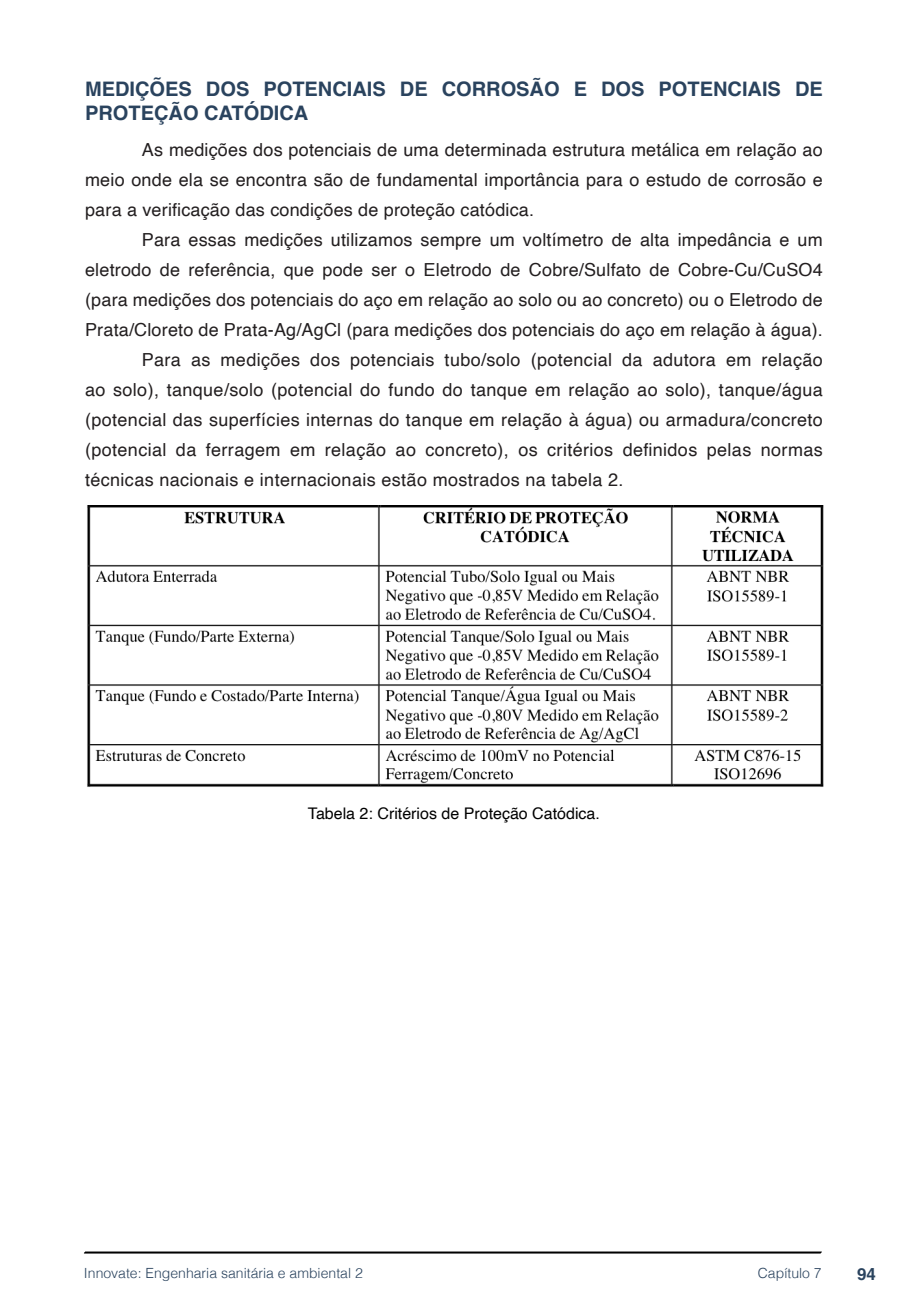
<style>
.page{position:relative;width:908px;height:1304px;background:#fff}
.page>*{position:absolute;margin:0;border:0;box-sizing:border-box;transform-origin:0 0}
.TITULOS{font:700 20px/24px "Helvetica";color:#2a435e}
.txt{font:18px/30px "Helvetica";letter-spacing:.01em;color:#231f20;text-align:justify}
.t1{font:700 16.8px "Helvetica";color:#2a435e}
.imagens_graf_tab{font:16px "Helvetica";color:#000}
.t2{font:300 14px "Helvetica";color:#2a435e}
</style>
<div class="page">
<svg style="left:84px;top:1251px;width:737px;height:3px;background:#515151"></svg>
<img style="left:87px;top:506px;width:736px;height:281px">
<p class="TITULOS" style="left:85px;top:79px;width:738px">MEDIÇÕES DOS POTENCIAIS DE CORROSÃO E DOS POTENCIAIS DE<br>PROTEÇÃO CATÓDICA</p>
<p class="txt" style="left:85px;top:135px;width:738px;text-indent:57px">As medições dos potenciais de uma determinada estrutura metálica em relação ao meio onde ela se encontra são de fundamental importância para o estudo de corrosão e para a verificação das condições de proteção catódica.</p>
<p class="txt" style="left:85px;top:225px;width:738px;text-indent:57px">Para essas medições utilizamos sempre um voltímetro de alta impedância e um eletrodo de referência, que pode ser o Eletrodo de Cobre/Sulfato de Cobre-Cu/CuSO4 (para medições dos potenciais do aço em relação ao solo ou ao concreto) ou o Eletrodo de Prata/Cloreto de Prata-Ag/AgCl (para medições dos potenciais do aço em relação à água).</p>
<p class="txt" style="left:85px;top:345px;width:738px;text-indent:57px">Para as medições dos potenciais tubo/solo (potencial da adutora em relação ao solo), tanque/solo (potencial do fundo do tanque em relação ao solo), tanque/água (potencial das superfícies internas do tanque em relação à água) ou armadura/concreto (potencial da ferragem em relação ao concreto), os critérios definidos pelas normas técnicas nacionais e internacionais estão mostrados na tabela 2.</p>
<p class="imagens_graf_tab" style="left:308px;top:801px;width:293px">Tabela 2: Critérios de Proteção Catódica.</p>
<p class="t2" style="left:84px;top:1261px;width:280px">Innovate: Engenharia sanitária e ambiental 2</p>
<p class="t2" style="left:757px;top:1261px;width:65px">Capítulo 7</p>
<p class="t1" style="left:856px;top:1264px;width:20px">94</p>
</div>
